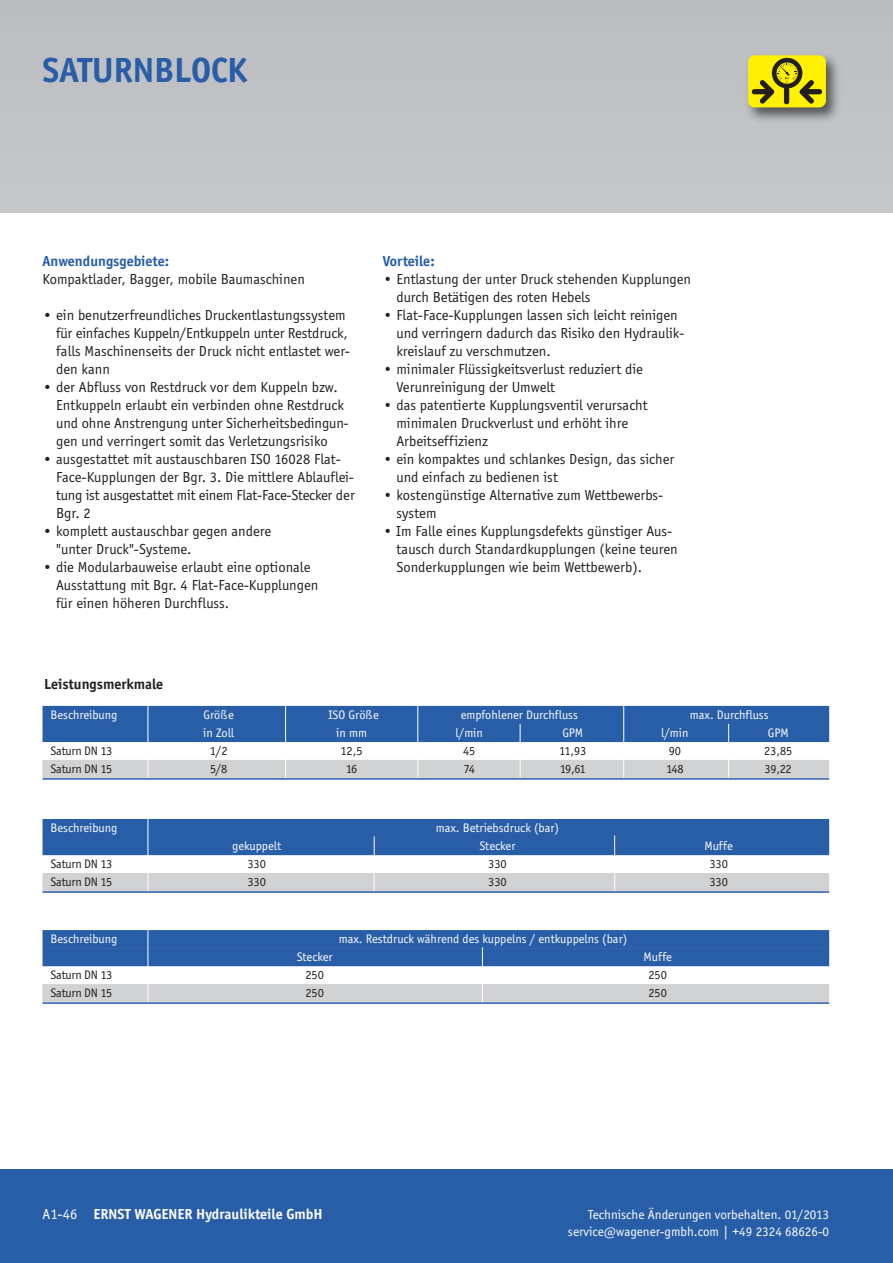
<style>
.page{position:relative;width:893px;height:1263px;background:#fff}
.page>*{position:absolute;margin:0;border:0;box-sizing:border-box;transform-origin:0 0}
.t1{font:700 36px "Officina Sans";color:#285da8}
.t2{font:15px/18px "Officina Sans";color:#231f20}
.t3{font:700 15px "Officina Sans";color:#fff}
.t4{font:700 15px "Officina Sans";color:#285da8}
.t5{font:700 15px "Officina Sans";color:#231f20}
.t6{font:13.5px/16.8px "Officina Sans";color:#fff;text-align:right}
.t7{font:12.75px "Officina Sans";color:#fff}
.t8{font:12.75px "Officina Sans";letter-spacing:-.025em;color:#231f20}
.s1{font-weight:400}
</style>
<div class="page">
<div style="left:0;top:1169px;width:893px;height:94px;background:#285da8"></div>
<div style="left:43px;top:706px;width:786px;height:18px;background:#285da8"></div>
<div style="left:43px;top:724px;width:786px;height:18px;background:#285da8"></div>
<div style="left:43px;top:760px;width:786px;height:18px;background:#d1d2d4"></div>
<hr style="left:43px;top:778px;width:786px;height:2px;background:#285da8">
<hr style="left:148px;top:699px;width:1px;height:79px;background:#fff">
<hr style="left:285px;top:699px;width:1px;height:79px;background:#fff">
<hr style="left:417px;top:699px;width:1px;height:79px;background:#fff">
<hr style="left:520px;top:724px;width:1px;height:54px;background:#fff">
<hr style="left:728px;top:724px;width:1px;height:54px;background:#fff">
<hr style="left:623px;top:699px;width:1px;height:79px;background:#fff">
<div style="left:43px;top:819px;width:786px;height:18px;background:#285da8"></div>
<div style="left:43px;top:837px;width:786px;height:18px;background:#285da8"></div>
<div style="left:43px;top:873px;width:786px;height:18px;background:#d1d2d4"></div>
<hr style="left:43px;top:891px;width:786px;height:2px;background:#285da8">
<hr style="left:148px;top:812px;width:1px;height:79px;background:#fff">
<hr style="left:374px;top:836px;width:1px;height:55px;background:#fff">
<hr style="left:614px;top:835px;width:1px;height:56px;background:#fff">
<div style="left:43px;top:930px;width:786px;height:18px;background:#285da8"></div>
<div style="left:43px;top:948px;width:786px;height:18px;background:#285da8"></div>
<div style="left:43px;top:984px;width:786px;height:18px;background:#d1d2d4"></div>
<hr style="left:43px;top:1002px;width:786px;height:2px;background:#285da8">
<hr style="left:148px;top:923px;width:1px;height:79px;background:#fff">
<hr style="left:482px;top:947px;width:1px;height:55px;background:#fff">
<img style="left:732px;top:48px;width:126px;height:90px">
<div style="left:748px;top:55px;width:78px;height:52px;background:#fff101;border-radius:7px"></div>
<svg style="left:759px;top:58px;width:55px;height:46px"></svg>
<div style="left:752px;top:89px;width:20px;height:5px;background:#231f20;border-radius:3px"></div>
<div style="left:802px;top:89px;width:20px;height:5px;background:#231f20;border-radius:3px"></div>
<h1 class="t1" style="left:43px;top:49px;width:206px">SATURNBLOCK</h1>
<p class="t4" style="left:43px;top:252px;width:128px">Anwendungsgebiete:</p>
<p class="t2" style="left:43px;top:270px;width:264px">Kompaktlader, Bagger, mobile Baumaschinen</p>
<p class="t2" style="left:56px;top:306px;width:295px;text-indent:-14px">• ein benutzerfreundliches Druckentlastungssystem für einfaches Kuppeln/Entkuppeln unter Restdruck, falls Maschinenseits der Druck nicht entlastet wer&shy;den kann</p>
<p class="t2" style="left:56px;top:378px;width:294px;text-indent:-14px">• der Abfluss von Restdruck vor dem Kuppeln bzw.<br>Entkuppeln erlaubt ein verbinden ohne Restdruck und ohne Anstrengung unter Sicherheitsbedingun&shy;gen und verringert somit das Verletzungsrisiko</p>
<p class="t2" style="left:56px;top:450px;width:300px;text-indent:-14px">• ausgestattet mit austauschbaren ISO 16028 Flat-Face-Kupplungen der Bgr. 3. Die mittlere Ablauflei&shy;tung ist ausgestattet mit einem Flat-Face- Stecker der Bgr. 2</p>
<p class="t2" style="left:56px;top:522px;width:217px;text-indent:-14px">• komplett austauschbar gegen andere "unter Druck"-Systeme.</p>
<p class="t2" style="left:56px;top:558px;width:264px;text-indent:-14px">• die Modularbauweise erlaubt eine optionale<br>Ausstattung mit Bgr. 4 Flat-Face-Kupplungen für einen höheren Durchfluss.</p>
<p class="t4" style="left:383px;top:252px;width:53px">Vorteile:</p>
<p class="t2" style="left:396px;top:270px;width:296px;text-indent:-14px">• Entlastung der unter Druck stehenden Kupplungen durch Betätigen des roten Hebels</p>
<p class="t2" style="left:396px;top:306px;width:289px;text-indent:-14px">• Flat-Face-Kupplungen lassen sich leicht reinigen und verringern dadurch das Risiko den Hydraulik&shy;kreislauf zu verschmutzen.</p>
<p class="t2" style="left:396px;top:360px;width:248px;text-indent:-14px">• minimaler Flüssigkeitsverlust reduziert die<br>Verunreinigung der Umwelt</p>
<p class="t2" style="left:396px;top:396px;width:253px;text-indent:-14px">• das patentierte Kupplungsventil verursacht minimalen Druckverlust und erhöht ihre<br>Arbeitseffizienz</p>
<p class="t2" style="left:396px;top:450px;width:279px;text-indent:-14px">• ein kompaktes und schlankes Design, das sicher und einfach zu bedienen ist</p>
<p class="t2" style="left:396px;top:486px;width:269px;text-indent:-14px">• kostengünstige Alternative zum Wettbewerbs&shy;system</p>
<p class="t2" style="left:396px;top:522px;width:283px;text-indent:-14px">• Im Falle eines Kupplungsdefekts günstiger Aus&shy;tausch durch Standardkupplungen (keine teuren<br>Sonderkupplungen wie beim Wettbewerb).</p>
<p class="t5" style="left:44px;top:675px;width:121px">Leistungsmerkmale</p>
<p class="t7" style="left:51px;top:707px;width:68px">Beschreibung</p>
<p class="t7" style="left:203px;top:707px;width:32px">Größe</p>
<p class="t7" style="left:328px;top:707px;width:52px">ISO Größe</p>
<p class="t7" style="left:461px;top:707px;width:118px">empfohlener Durchfluss</p>
<p class="t7" style="left:690px;top:707px;width:80px">max. Durchfluss</p>
<p class="t7" style="left:203px;top:725px;width:32px">in Zoll</p>
<p class="t7" style="left:336px;top:725px;width:32px">in mm</p>
<p class="t7" style="left:456px;top:725px;width:29px">l/min</p>
<p class="t7" style="left:562px;top:725px;width:22px">GPM</p>
<p class="t7" style="left:661px;top:725px;width:29px">l/min</p>
<p class="t7" style="left:768px;top:725px;width:22px">GPM</p>
<p class="t8" style="left:51px;top:743px;width:63px">Saturn DN 13</p>
<p class="t8" style="left:210px;top:743px;width:19px">1/2</p>
<p class="t8" style="left:341px;top:743px;width:23px">12,5</p>
<p class="t8" style="left:463px;top:743px;width:14px">45</p>
<p class="t8" style="left:559px;top:743px;width:29px">11,93</p>
<p class="t8" style="left:669px;top:743px;width:14px">90</p>
<p class="t8" style="left:764px;top:743px;width:30px">23,85</p>
<p class="t8" style="left:51px;top:761px;width:63px">Saturn DN 15</p>
<p class="t8" style="left:210px;top:761px;width:19px">5/8</p>
<p class="t8" style="left:346px;top:761px;width:13px">16</p>
<p class="t8" style="left:464px;top:761px;width:13px">74</p>
<p class="t8" style="left:560px;top:761px;width:28px">19,61</p>
<p class="t8" style="left:666px;top:761px;width:19px">148</p>
<p class="t8" style="left:765px;top:761px;width:29px">39,22</p>
<p class="t7" style="left:51px;top:820px;width:68px">Beschreibung</p>
<p class="t7" style="left:436px;top:820px;width:125px">max. Betriebsdruck (bar)</p>
<p class="t7" style="left:232px;top:838px;width:50px">gekuppelt</p>
<p class="t7" style="left:480px;top:838px;width:37px">Stecker</p>
<p class="t7" style="left:704px;top:838px;width:30px">Muffe</p>
<p class="t8" style="left:51px;top:856px;width:63px">Saturn DN 13</p>
<p class="t8" style="left:247px;top:856px;width:20px">330</p>
<p class="t8" style="left:488px;top:856px;width:20px">330</p>
<p class="t8" style="left:709px;top:856px;width:20px">330</p>
<p class="t8" style="left:51px;top:874px;width:63px">Saturn DN 15</p>
<p class="t8" style="left:247px;top:874px;width:20px">330</p>
<p class="t8" style="left:488px;top:874px;width:20px">330</p>
<p class="t8" style="left:709px;top:874px;width:20px">330</p>
<p class="t7" style="left:51px;top:931px;width:68px">Beschreibung</p>
<p class="t7" style="left:339px;top:931px;width:290px">max. Restdruck während des kuppelns / entkuppelns (bar)</p>
<p class="t7" style="left:297px;top:949px;width:37px">Stecker</p>
<p class="t7" style="left:644px;top:949px;width:30px">Muffe</p>
<p class="t8" style="left:51px;top:967px;width:63px">Saturn DN 13</p>
<p class="t8" style="left:305px;top:967px;width:20px">250</p>
<p class="t8" style="left:648px;top:967px;width:20px">250</p>
<p class="t8" style="left:51px;top:985px;width:63px">Saturn DN 15</p>
<p class="t8" style="left:305px;top:985px;width:20px">250</p>
<p class="t8" style="left:648px;top:985px;width:20px">250</p>
<p class="t3" style="left:43px;top:1205px;width:282px"><span class="s1">A1-46</span> ERNST WAGENER Hydraulikteile GmbH</p>
<p class="t6" style="left:568px;top:1206px;width:263px">Technische Änderungen vorbehalten. 01/2013 service@wagener-gmbh.com | +49 2324 68626-0</p>
</div>
